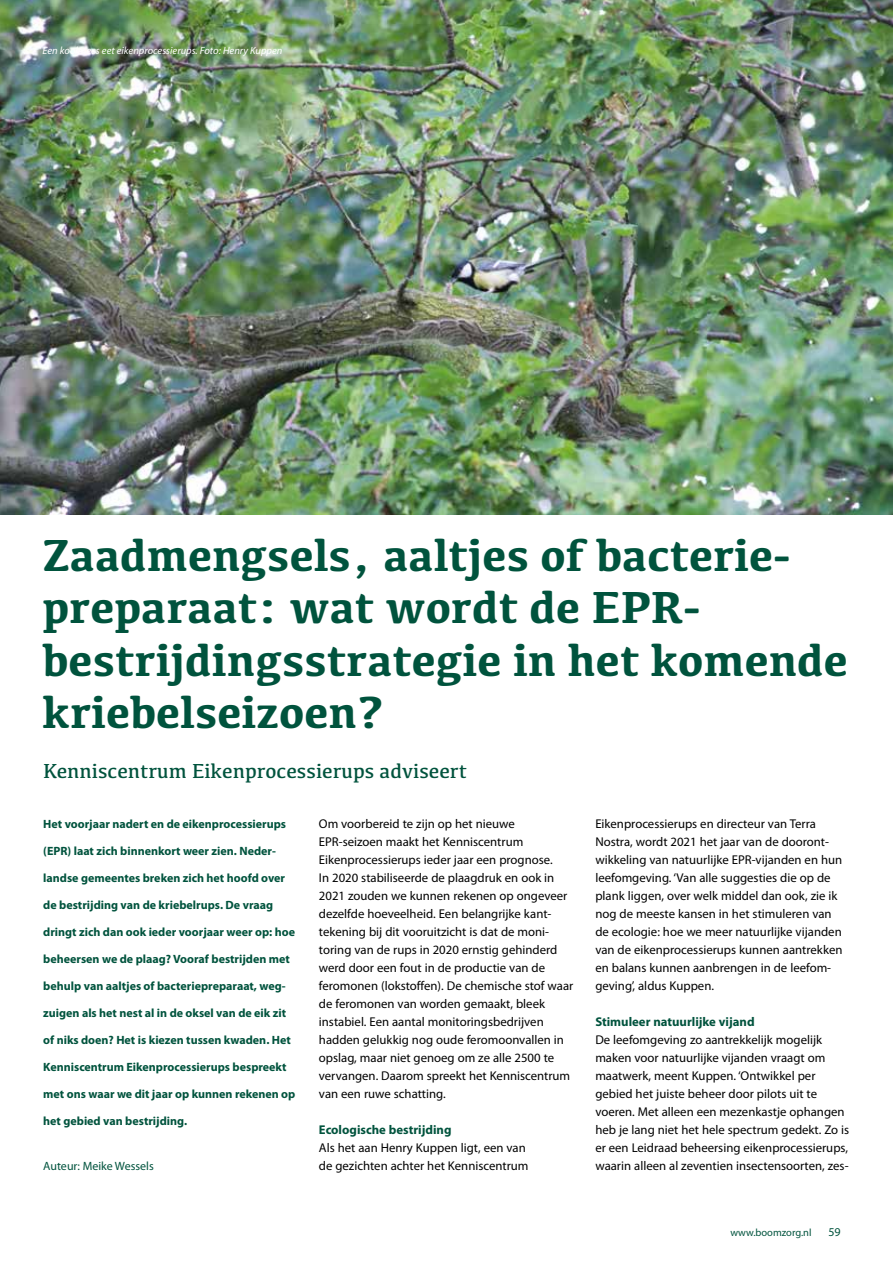
<style>
.page{position:relative;width:893px;height:1263px;background:#fff}
.page>*{position:absolute;margin:0;border:0;box-sizing:border-box;transform-origin:0 0}
.t1{font:700 46.5px/52.5px "Kefa";color:#00533d}
.t2{font:21px "Kefa";color:#00533d}
.t3{font:12.75px/18px "Myriad Pro";color:#000}
.t4{font:700 12.75px "Myriad Pro";color:#00533d}
.t5{font:700 12px "Myriad Pro";color:#00533d}
.t6{font:12px "Myriad Pro";color:#00533d}
.t7{font:italic 10.5px "Myriad Pro";color:#fff}
.t8{font:10.5px "Myriad Pro";color:#00533d}
</style>
<div class="page">
<img style="left:0;top:0;width:893px;height:514px">
<p class="t7" style="left:43px;top:44px;width:241px">Een koolmees eet eikenprocessierups. Foto: Henry Kuppen</p>
<h1 class="t1" style="left:43px;top:526px;width:807px">Zaadmengsels, aaltjes of bacterie&shy;preparaat: wat wordt de EPR&shy;bestrijdingsstrategie in het komende kriebelseizoen?</h1>
<h2 class="t2" style="left:43px;top:758px;width:425px">Kenniscentrum Eikenprocessierups adviseert</h2>
<p class="t5" style="left:43px;top:816px;width:244px">Het voorjaar nadert en de eikenprocessierups</p>
<p class="t5" style="left:43px;top:843px;width:234px">(EPR) laat zich binnenkort weer zien. Neder-</p>
<p class="t5" style="left:43px;top:870px;width:243px">landse gemeentes breken zich het hoofd over</p>
<p class="t5" style="left:43px;top:897px;width:231px">de bestrijding van de kriebelrups. De vraag</p>
<p class="t5" style="left:43px;top:924px;width:253px">dringt zich dan ook ieder voorjaar weer op: hoe</p>
<p class="t5" style="left:43px;top:951px;width:248px">beheersen we de plaag? Vooraf bestrijden met</p>
<p class="t5" style="left:43px;top:978px;width:244px">behulp van aaltjes of bacteriepreparaat, weg-</p>
<p class="t5" style="left:43px;top:1005px;width:244px">zuigen als het nest al in de oksel van de eik zit</p>
<p class="t5" style="left:43px;top:1032px;width:249px">of niks doen? Het is kiezen tussen kwaden. Het</p>
<p class="t5" style="left:43px;top:1059px;width:245px">Kenniscentrum Eikenprocessierups bespreekt</p>
<p class="t5" style="left:43px;top:1086px;width:254px">met ons waar we dit jaar op kunnen rekenen op</p>
<p class="t5" style="left:43px;top:1113px;width:145px">het gebied van bestrijding.</p>
<p class="t6" style="left:43px;top:1159px;width:112px">Auteur: Meike Wessels</p>
<p class="t3" style="left:319px;top:815px;width:256px">Om voorbereid te zijn op het nieuwe EPR-seizoen maakt het Kenniscentrum Eikenprocessierups ieder jaar een prognose.<br>In 2020 stabiliseerde de plaagdruk en ook in 2021 zouden we kunnen rekenen op ongeveer dezelfde hoeveelheid. Een belangrijke kant&shy;tekening bij dit vooruitzicht is dat de moni&shy;toring van de rups in 2020 ernstig gehinderd werd door een fout in de productie van de feromonen (lokstoffen). De chemische stof waar de feromonen van worden gemaakt, bleek instabiel. Een aantal monitoringsbedrijven hadden gelukkig nog oude feromoonvallen in opslag, maar niet genoeg om ze alle 2500 te vervangen. Daarom spreekt het Kenniscentrum van een ruwe schatting.</p>
<p class="t4" style="left:319px;top:1121px;width:134px">Ecologische bestrijding</p>
<p class="t3" style="left:319px;top:1139px;width:211px">Als het aan Henry Kuppen ligt, een van de gezichten achter het Kenniscentrum</p>
<p class="t3" style="left:595px;top:815px;width:249px">Eikenprocessierups en directeur van Terra Nostra, wordt 2021 het jaar van de dooront&shy;wikkeling van natuurlijke EPR-vijanden en hun leefomgeving. ‘Van alle suggesties die op de plank liggen, over welk middel dan ook, zie ik nog de meeste kansen in het stimuleren van de ecologie: hoe we meer natuurlijke vijanden van de eikenprocessierups kunnen aantrekken en balans kunnen aanbrengen in de leefom&shy;geving’, aldus Kuppen.</p>
<p class="t4" style="left:595px;top:1013px;width:161px">Stimuleer natuurlijke vijand</p>
<p class="t3" style="left:595px;top:1031px;width:255px">De leefomgeving zo aantrekkelijk mogelijk maken voor natuurlijke vijanden vraagt om maatwerk, meent Kuppen. ‘Ontwikkel per gebied het juiste beheer door pilots uit te voeren. Met alleen een mezenkastje ophangen heb je lang niet het hele spectrum gedekt. Zo is er een Leidraad beheersing eikenprocessierups, waarin alleen al zeventien insectensoorten, zes-</p>
<p class="t8" style="left:730px;top:1226px;width:83px">www.boomzorg.nl</p>
<p class="t6" style="left:828px;top:1224px;width:14px">59</p>
</div>
